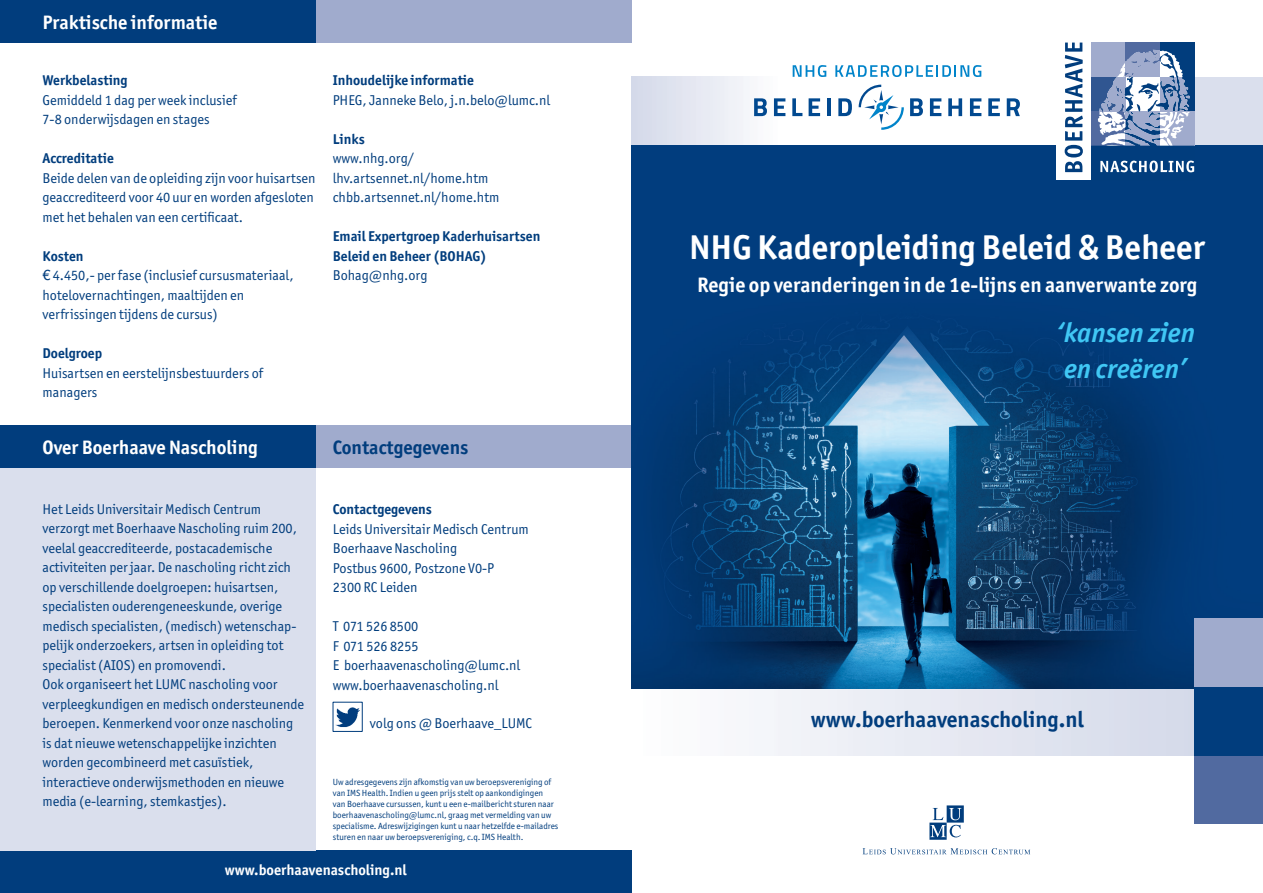
<style>
.page{position:relative;width:1263px;height:893px;background:#fff}
.page>*{position:absolute;margin:0;border:0;box-sizing:border-box;transform-origin:0 0}
.t1{font:700 34.5px "Officina San ITC";color:#fff}
.t2{font:italic 700 27.75px/35.8px "Officina San ITC";color:#40c7f4}
.t3{font:700 22.5px "Officina San ITC";color:#013d7d}
.t4{font:700 21px "Officina San ITC";color:#fff}
.t5{font:700 19.5px "Officina San ITC";color:#fff}
.t6{font:700 19.5px "Officina San ITC";color:#013d7d}
.t7{font:700 15px "Officina San ITC";color:#fff}
.t8{font:14.25px/19.5px "Officina San ITC";color:#013d7d}
.t9{font:700 14.25px/19.5px "Officina San ITC";color:#013d7d}
.t10{font:9px/10.9px "Officina San ITC";color:#013d7d}
.s1{font-weight:700}
.s2{font-family:"LT Euro Money"}
</style>
<div class="page">
<div style="left:631px;top:77px;width:149px;height:69px;background:linear-gradient(to right,#d3d8e9,#fdfefe)"></div>
<div style="left:0;top:850px;width:631px;height:43px;background:#013d7d"></div>
<div style="left:0;top:425px;width:316px;height:425px;background:#dadfed"></div>
<div style="left:0;top:425px;width:316px;height:43px;background:#013d7d"></div>
<div style="left:316px;top:425px;width:315px;height:43px;background:#a0abcd"></div>
<div style="left:0;top:0;width:316px;height:43px;background:#013d7d"></div>
<div style="left:316px;top:0;width:315px;height:43px;background:#a0abcd"></div>
<img style="left:335px;top:707px;width:25px;height:21px">
<div style="left:1073px;top:77px;width:190px;height:69px;background:#dadfed"></div>
<div style="left:631px;top:687px;width:574px;height:68px;background:linear-gradient(to right,#fefefe,#d3d9e9)"></div>
<img style="left:631px;top:146px;width:632px;height:542px">
<div style="left:1194px;top:755px;width:69px;height:69px;background:#516aa0"></div>
<div style="left:1194px;top:618px;width:69px;height:69px;background:#a0abcd"></div>
<div style="left:1194px;top:687px;width:69px;height:68px;background:#013d7d"></div>
<div style="left:1057px;top:43px;width:34px;height:137px;background:#fff"></div>
<svg style="left:1065px;top:43px;width:18px;height:129px"></svg>
<div style="left:1091px;top:43px;width:34px;height:34px;background:#a0abcd"></div>
<div style="left:1160px;top:43px;width:34px;height:34px;background:#013d7d"></div>
<div style="left:1125px;top:43px;width:35px;height:34px;background:#516aa0"></div>
<svg style="left:1091px;top:50px;width:103px;height:130px;background:#718eb5"></svg>
<svg style="left:929px;top:805px;width:35px;height:35px"></svg>
<svg style="left:862px;top:848px;width:168px;height:6px"></svg>
<svg style="left:793px;top:65px;width:33px;height:12px"></svg>
<svg style="left:835px;top:65px;width:146px;height:12px"></svg>
<svg style="left:754px;top:98px;width:13px;height:18px"></svg>
<svg style="left:774px;top:98px;width:11px;height:18px"></svg>
<svg style="left:792px;top:98px;width:10px;height:18px"></svg>
<svg style="left:809px;top:98px;width:11px;height:18px"></svg>
<hr style="left:827px;top:98px;width:4px;height:18px;background:#014990">
<svg style="left:838px;top:98px;width:14px;height:18px"></svg>
<svg style="left:910px;top:98px;width:13px;height:18px"></svg>
<svg style="left:930px;top:98px;width:11px;height:18px"></svg>
<svg style="left:948px;top:98px;width:14px;height:18px"></svg>
<svg style="left:970px;top:98px;width:11px;height:18px"></svg>
<svg style="left:988px;top:98px;width:12px;height:18px"></svg>
<svg style="left:1007px;top:98px;width:13px;height:18px"></svg>
<svg style="left:859px;top:85px;width:45px;height:45px"></svg>
<h3 class="t5" style="left:43px;top:10px;width:177px">Praktische informatie</h3>
<p class="t9" style="left:43px;top:70px;width:87px">Werkbelasting</p>
<p class="t8" style="left:43px;top:90px;width:196px">Gemiddeld 1 dag per week inclusief<br>7-8 onderwijsdagen en stages</p>
<p class="t9" style="left:43px;top:148px;width:73px">Accreditatie</p>
<p class="t8" style="left:43px;top:168px;width:275px;text-align:justify">Beide delen van de opleiding zijn voor huisartsen geaccrediteerd voor 40 uur en worden afgesloten met het behalen van een certificaat.</p>
<p class="t8" style="left:43px;top:246px;width:252px"><span class="s1">Kosten<br></span><span class="s2">5</span> 4.450,- per fase (inclusief cursusmateriaal, hotelovernachtingen, maaltijden en verfrissingen tijdens de cursus)</p>
<p class="t9" style="left:43px;top:343px;width:61px">Doelgroep</p>
<p class="t8" style="left:43px;top:363px;width:222px">Huisartsen en eerstelijnsbestuurders of managers</p>
<p class="t9" style="left:333px;top:70px;width:143px">Inhoudelijke informatie</p>
<p class="t8" style="left:333px;top:90px;width:219px">PHEG, Janneke Belo, j.n.belo@lumc.nl</p>
<p class="t9" style="left:333px;top:129px;width:34px">Links</p>
<p class="t8" style="left:333px;top:148px;width:168px">www.nhg.org/ lhv.artsennet.nl/home.htm chbb.artsennet.nl/home.htm</p>
<p class="t9" style="left:333px;top:226px;width:209px">Email Expertgroep Kaderhuisartsen<br>Beleid en Beheer (BOHAG)</p>
<p class="t8" style="left:333px;top:265px;width:96px">Bohag@nhg.org</p>
<h3 class="t5" style="left:43px;top:435px;width:217px">Over Boerhaave Nascholing</h3>
<h3 class="t6" style="left:333px;top:435px;width:137px">Contactgegevens</h3>
<p class="t8" style="left:43px;top:499px;width:263px">Het Leids Universitair Medisch Centrum verzorgt met Boerhaave Nascholing ruim 200, veelal geaccrediteerde, postacademische activiteiten per jaar. De nascholing richt zich op verschillende doelgroepen: huisartsen, specialisten ouderengeneeskunde, overige medisch specialisten, (medisch) wetenschap&shy;pelijk onderzoekers, artsen in opleiding tot specialist (AIOS) en promovendi.<br>Ook organiseert het LUMC nascholing voor verpleegkundigen en medisch ondersteunende beroepen. Kenmerkend voor onze nascholing is dat nieuwe wetenschappelijke inzichten worden gecombineerd met casuïstiek, interactieve onderwijsmethoden en nieuwe media (e-learning, stemkastjes).</p>
<p class="t9" style="left:333px;top:499px;width:101px">Contactgegevens</p>
<p class="t8" style="left:333px;top:519px;width:197px">Leids Universitair Medisch Centrum<br>Boerhaave Nascholing<br>Postbus 9600, Postzone V0-P<br>2300 RC Leiden</p>
<p class="t8" style="left:333px;top:616px;width:189px">T 071 526 8500<br>F 071 526 8255<br>E boerhaavenascholing@lumc.nl www.boerhaavenascholing.nl</p>
<p class="t8" style="left:370px;top:714px;width:164px">volg ons @ Boerhaave_LUMC</p>
<p class="t10" style="left:333px;top:776px;width:227px">Uw adresgegevens zijn afkomstig van uw beroepsvereniging of van IMS Health. Indien u geen prijs stelt op aankondigingen<br>van Boerhaave cursussen, kunt u een e-mailbericht sturen naar boerhaavenascholing@lumc.nl, graag met vermelding van uw specialisme. Adreswijzigingen kunt u naar hetzelfde e-mailadres sturen en naar uw beroepsvereniging, c.q. IMS Health.</p>
<p class="t7" style="left:225px;top:861px;width:183px">www.boerhaavenascholing.nl</p>
<h1 class="t1" style="left:689px;top:226px;width:517px">NHG Kaderopleiding Beleid &amp; Beheer</h1>
<h3 class="t4" style="left:697px;top:271px;width:502px">Regie op veranderingen in de 1e-lijns en aanverwante zorg</h3>
<h2 class="t2" style="left:1056px;top:315px;width:141px">‘kansen zien en creëren’</h2>
<h3 class="t3" style="left:811px;top:706px;width:274px">www.boerhaavenascholing.nl</h3>
</div>
